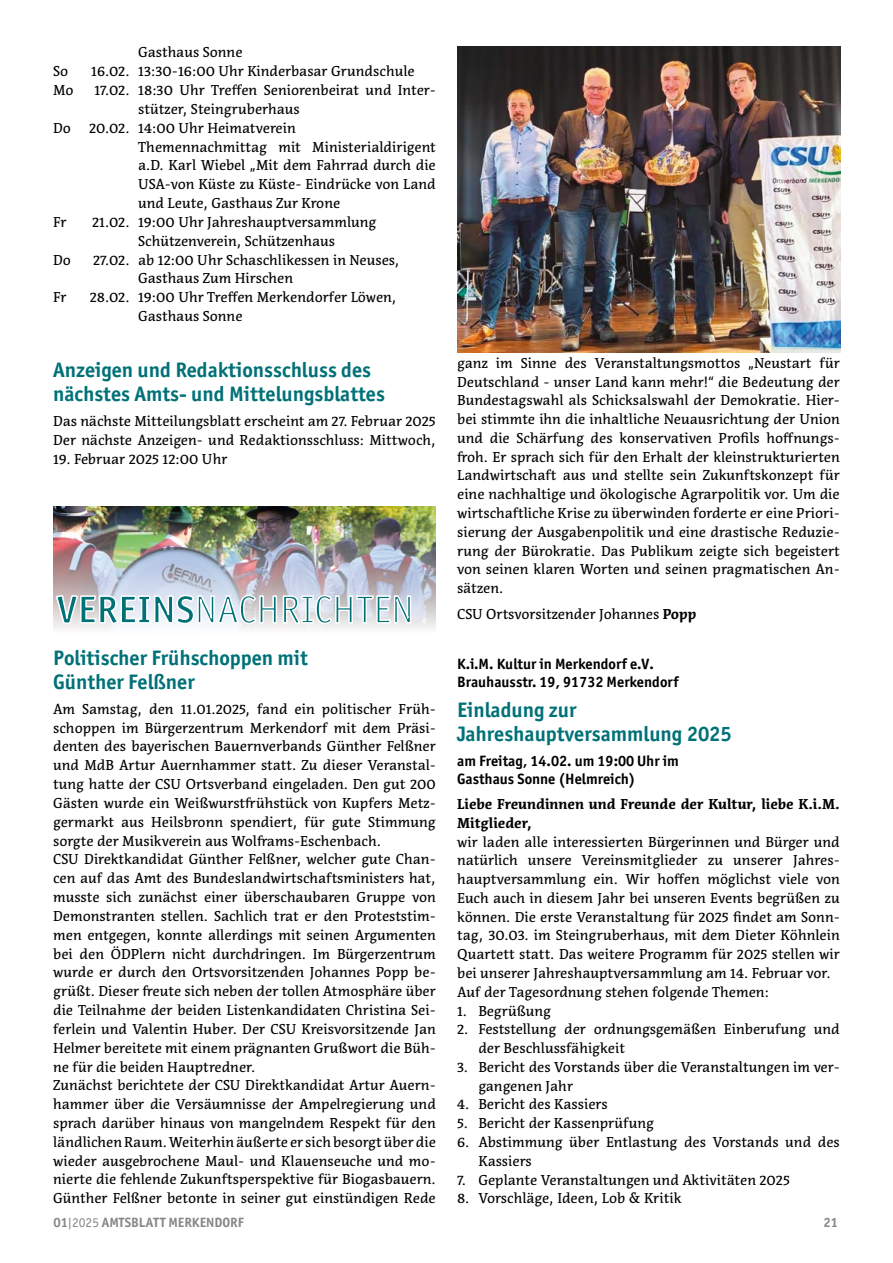
<style>
.page{position:relative;width:893px;height:1263px;background:#fff}
.page>*{position:absolute;margin:0;border:0;box-sizing:border-box;transform-origin:0 0}
.t1{font:700 21px/24.2px "Officina Sans ITC Pro";color:#007177}
.t2{font:700 15px/18px "Officina Sans ITC Pro";color:#000}
.t3{font:14.25px/18.8px "Acuta";color:#000}
.t4{font:700 14.25px/18.8px "Acuta";color:#000}
.t5{font:700 13.5px "Officina Sans ITC Pro";color:#878787}
.s1{font-weight:700}
.s2{font-weight:400}
</style>
<div class="page">
<img style="left:53px;top:506px;width:383px;height:123px">
<svg style="left:55px;top:594px;width:357px;height:31px"></svg>
<img style="left:457px;top:47px;width:383px;height:306px">
<p class="t3" style="left:138px;top:43px;width:106px">Gasthaus Sonne</p>
<p class="t3" style="left:53px;top:62px;width:17px">So</p>
<p class="t3" style="left:91px;top:62px;width:325px">16.02. 13:30-16:00 Uhr Kinderbasar Grundschule</p>
<p class="t3" style="left:53px;top:81px;width:22px">Mo</p>
<p class="t3" style="left:138px;top:81px;width:299px;text-indent:-44px">17.02. 18:30 Uhr Treffen Seniorenbeirat und Inter&shy;stützer, Steingruberhaus</p>
<p class="t3" style="left:53px;top:118px;width:19px">Do</p>
<p class="t3" style="left:138px;top:118px;width:299px;text-indent:-49px">20.02. 14:00 Uhr Heimatverein<br>Themennachmittag mit Ministerialdirigent a.D. Karl Wiebel „Mit dem Fahrrad durch die USA-von Küste zu Küste- Eindrücke von Land und Leute, Gasthaus Zur Krone</p>
<p class="t3" style="left:53px;top:213px;width:15px">Fr</p>
<p class="t3" style="left:92px;top:213px;width:286px;text-align:center">21.02. 19:00 Uhr Jahreshauptversammlung<br>Schützenverein, Schützenhaus</p>
<p class="t3" style="left:53px;top:250px;width:19px">Do</p>
<p class="t3" style="left:138px;top:250px;width:263px;text-indent:-45px">27.02. ab 12:00 Uhr Schaschlikessen in Neuses,<br>Gasthaus Zum Hirschen</p>
<p class="t3" style="left:53px;top:288px;width:15px">Fr</p>
<p class="t3" style="left:138px;top:288px;width:260px;text-indent:-48px">28.02. 19:00 Uhr Treffen Merkendorfer Löwen,<br>Gasthaus Sonne</p>
<h1 class="t1" style="left:53px;top:357px;width:333px">Anzeigen und Redaktionsschluss des nächstes Amts- und Mittelungsblattes</h1>
<p class="t3" style="left:53px;top:412px;width:384px">Das nächste Mitteilungsblatt erscheint am 27. Februar 2025<br>Der nächste Anzeigen- und Redaktionsschluss: Mittwoch,</p>
<p class="t3" style="left:53px;top:449px;width:176px">19. Februar 2025 12:00 Uhr</p>
<h1 class="t1" style="left:53px;top:645px;width:256px">Politischer Frühschoppen mit<br>Günther Felßner</h1>
<p class="t3" style="left:53px;top:699px;width:384px">Am Samstag, den 11.01.2025, fand ein politischer Früh&shy;schoppen im Bürgerzentrum Merkendorf mit dem Präsi&shy;denten des bayerischen Bauernverbands Günther Felßner und MdB Artur Auernhammer statt. Zu dieser Veranstal&shy;tung hatte der CSU Ortsverband eingeladen. Den gut 200<br>Gästen wurde ein Weißwurstfrühstück von Kupfers Metz&shy;germarkt aus Heilsbronn spendiert, für gute Stimmung sorgte der Musikverein aus Wolframs-Eschenbach.<br>CSU Direktkandidat Günther Felßner, welcher gute Chan&shy;cen auf das Amt des Bundeslandwirtschaftsministers hat, musste sich zunächst einer überschaubaren Gruppe von Demonstranten stellen. Sachlich trat er den Proteststim&shy;men entgegen, konnte allerdings mit seinen Argumenten bei den ÖDPlern nicht durchdringen. Im Bürgerzentrum wurde er durch den Ortsvorsitzenden Johannes Popp be&shy;grüßt. Dieser freute sich neben der tollen Atmosphäre über die Teilnahme der beiden Listenkandidaten Christina Sei&shy;ferlein und Valentin Huber. Der CSU Kreisvorsitzende Jan Helmer bereitete mit einem prägnanten Grußwort die Büh&shy;ne für die beiden Hauptredner.<br>Zunächst berichtete der CSU Direktkandidat Artur Auern&shy;hammer über die Versäumnisse der Ampelregierung und sprach darüber hinaus von mangelndem Respekt für den ländlichen Raum. Weiterhin äußerte er sich besorgt über die wieder ausgebrochene Maul- und Klauenseuche und mo&shy;nierte die fehlende Zukunftsperspektive für Biogasbauern.<br>Günther Felßner betonte in seiner gut einstündigen Rede</p>
<p class="t3" style="left:457px;top:353px;width:384px;text-align:justify">ganz im Sinne des Veranstaltungsmottos „Neustart für Deutschland - unser Land kann mehr!“ die Bedeutung der Bundestagswahl als Schicksalswahl der Demokratie. Hier&shy;bei stimmte ihn die inhaltliche Neuausrichtung der Union und die Schärfung des konservativen Profils hoffnungs&shy;froh. Er sprach sich für den Erhalt der kleinstrukturierten Landwirtschaft aus und stellte sein Zukunftskonzept für eine nachhaltige und ökologische Agrarpolitik vor. Um die wirtschaftliche Krise zu überwinden forderte er eine Priori&shy;sierung der Ausgabenpolitik und eine drastische Reduzie&shy;rung der Bürokratie. Das Publikum zeigte sich begeistert von seinen klaren Worten und seinen pragmatischen An&shy;sätzen.</p>
<p class="t3" style="left:457px;top:605px;width:241px">CSU Ortsvorsitzender Johannes <span class="s1">Popp</span></p>
<p class="t2" style="left:457px;top:655px;width:223px">K.i.M. Kultur in Merkendorf e.V.<br>Brauhausstr. 19, 91732 Merkendorf</p>
<h1 class="t1" style="left:457px;top:698px;width:276px">Einladung zur<br>Jahreshauptversammlung 2025</h1>
<p class="t2" style="left:457px;top:751px;width:223px">am Freitag, 14.02. um 19:00 Uhr im<br>Gasthaus Sonne (Helmreich)</p>
<p class="t4" style="left:457px;top:794px;width:384px">Liebe Freundinnen und Freunde der Kultur, liebe K.i.M.<br>Mitglieder,</p>
<p class="t3" style="left:457px;top:832px;width:384px">wir laden alle interessierten Bürgerinnen und Bürger und natürlich unsere Vereinsmitglieder zu unserer Jahres&shy;hauptversammlung ein. Wir hoffen möglichst viele von Euch auch in diesem Jahr bei unseren Events begrüßen zu können. Die erste Veranstaltung für 2025 findet am Sonn&shy;tag, 30.03. im Steingruberhaus, mit dem Dieter Köhnlein Quartett statt. Das weitere Programm für 2025 stellen wir bei unserer Jahreshauptversammlung am 14. Februar vor.<br>Auf der Tagesordnung stehen folgende Themen:</p>
<p class="t3" style="left:457px;top:1001px;width:95px">1. Begrüßung</p>
<p class="t3" style="left:478px;top:1020px;width:363px;text-indent:-21px">2. Feststellung der ordnungsgemäßen Einberufung und der Beschlussfähigkeit</p>
<p class="t3" style="left:478px;top:1057px;width:363px;text-indent:-21px">3. Bericht des Vorstands über die Veranstaltungen im ver&shy;gangenen Jahr</p>
<p class="t3" style="left:457px;top:1095px;width:152px">4. Bericht des Kassiers</p>
<p class="t3" style="left:457px;top:1114px;width:198px">5. Bericht der Kassenprüfung</p>
<p class="t3" style="left:478px;top:1133px;width:363px;text-indent:-21px">6. Abstimmung über Entlastung des Vorstands und des<br>Kassiers</p>
<p class="t3" style="left:457px;top:1170px;width:334px">7. Geplante Veranstaltungen und Aktivitäten 2025</p>
<p class="t3" style="left:457px;top:1189px;width:226px">8. Vorschläge, Ideen, Lob &amp; Kritik</p>
<p class="t5" style="left:53px;top:1214px;width:192px">01<span class="s2">|2025</span> AMTSBLATT MERKENDORF</p>
<p class="t5" style="left:823px;top:1214px;width:16px">21</p>
</div>
